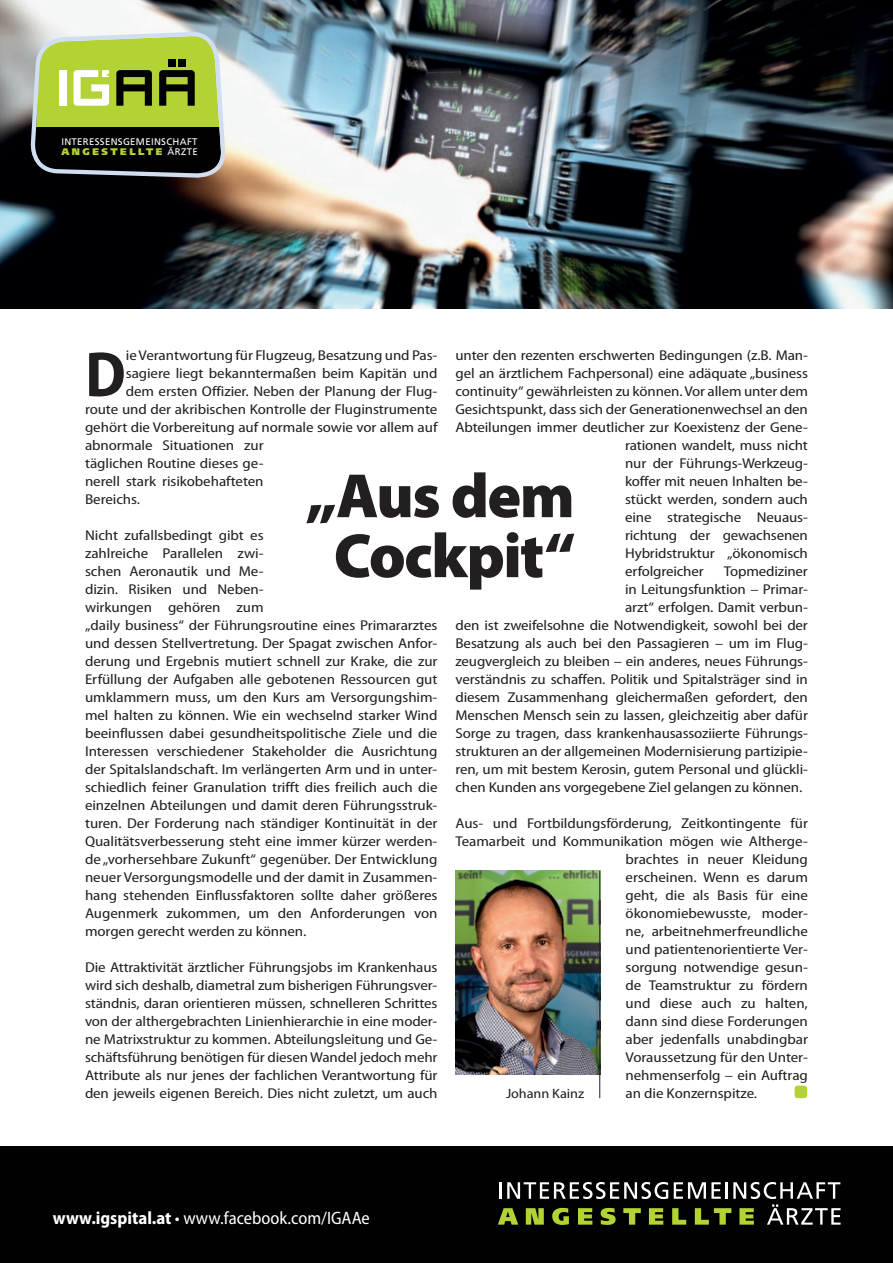
<style>
.page{position:relative;width:893px;height:1263px;background:#fff}
.page>*{position:absolute;margin:0;border:0;box-sizing:border-box;transform-origin:0 0}
.t1{font:700 semi-condensed 64.2px "Myriad Pro";color:#231f20}
.t2{font:900 63px/60px "Myriad Pro";letter-spacing:-.025em;color:#231f20;text-align:center}
.t3{font:semi-condensed 18px "Myriad Pro";color:#fff}
.t4{font:semi-condensed 14.25px/18px "Myriad Pro";letter-spacing:-.005em;color:#231f20;scale:1.15 1}
.t5{font:semi-condensed 13.5px "Myriad Pro";letter-spacing:-.005em;color:#231f20;scale:1.15 1}
.t6{font:9.6px/10.2px "Frutiger LT Std";letter-spacing:.035em;color:#fff;text-align:right}
.t7{font:900 9.6px "Frutiger LT Std";letter-spacing:.26em;color:#b3d234}
.s1{font-weight:700}
</style>
<div class="page">
<div style="left:0;top:1146px;width:893px;height:117px;background:#000100"></div>
<svg style="left:498px;top:1182px;width:342px;height:43px"></svg>
<img style="left:0;top:0;width:893px;height:308px">
<img style="left:455px;top:871px;width:144px;height:204px">
<hr style="left:599px;top:871px;width:1px;height:227px;background:#231f20">
<svg style="left:29px;top:32px;width:198px;height:253px;background:#4b542e"></svg>
<div style="left:795px;top:1085px;width:12px;height:13px;background:#b3d234;border-radius:3px"></div>
<p class="t6" style="left:61px;top:136px;width:138px">INTERESSENSGEMEINSCHAFT<br>ÄRZTE</p>
<p class="t7" style="left:61px;top:146px;width:102px">ANGESTELLTE</p>
<h1 class="t1" style="left:85px;top:339px;width:42px">D</h1>
<p class="t4" style="left:126px;top:347px;width:272px">ie Verantwortung für Flugzeug, Besatzung und Pas-</p>
<p class="t4" style="left:455px;top:347px;width:308px">unter den rezenten erschwerten Bedingungen (z.B. Man-</p>
<p class="t4" style="left:455px;top:365px;width:308px">gel an ärztlichem Fachpersonal) eine adäquate „business</p>
<p class="t4" style="left:455px;top:383px;width:308px">continuity“ gewährleisten zu können. Vor allem unter dem</p>
<p class="t4" style="left:455px;top:401px;width:308px">Gesichtspunkt, dass sich der Generationenwechsel an den</p>
<p class="t4" style="left:455px;top:419px;width:308px">Abteilungen immer deutlicher zur Koexistenz der Gene-</p>
<p class="t4" style="left:625px;top:437px;width:160px">rationen wandelt, muss nicht</p>
<p class="t4" style="left:625px;top:455px;width:160px">nur der Führungs-Werkzeug-</p>
<p class="t4" style="left:625px;top:473px;width:160px">koffer mit neuen Inhalten be-</p>
<p class="t4" style="left:625px;top:491px;width:160px">stückt werden, sondern auch</p>
<p class="t4" style="left:625px;top:509px;width:160px">eine strategische Neuaus-</p>
<p class="t4" style="left:625px;top:527px;width:160px">richtung der gewachsenen</p>
<p class="t4" style="left:625px;top:545px;width:160px">Hybridstruktur „ökonomisch</p>
<p class="t4" style="left:625px;top:563px;width:70px">erfolgreicher</p>
<p class="t4" style="left:724px;top:563px;width:75px">Topmediziner</p>
<p class="t4" style="left:625px;top:581px;width:160px">in Leitungsfunktion – Primar-</p>
<p class="t4" style="left:625px;top:599px;width:160px">arzt“ erfolgen. Damit verbun-</p>
<p class="t4" style="left:455px;top:617px;width:308px">den ist zweifelsohne die Notwendigkeit, sowohl bei der</p>
<p class="t4" style="left:455px;top:635px;width:308px">Besatzung als auch bei den Passagieren – um im Flug-</p>
<p class="t4" style="left:455px;top:653px;width:308px">zeugvergleich zu bleiben – ein anderes, neues Führungs-</p>
<p class="t4" style="left:455px;top:671px;width:308px">verständnis zu schaffen. Politik und Spitalsträger sind in</p>
<p class="t4" style="left:455px;top:689px;width:308px">diesem Zusammenhang gleichermaßen gefordert, den</p>
<p class="t4" style="left:455px;top:707px;width:308px">Menschen Mensch sein zu lassen, gleichzeitig aber dafür</p>
<p class="t4" style="left:455px;top:725px;width:308px">Sorge zu tragen, dass krankenhausassoziierte Führungs-</p>
<p class="t4" style="left:455px;top:743px;width:308px">strukturen an der allgemeinen Modernisierung partizipie-</p>
<p class="t4" style="left:455px;top:761px;width:308px">ren, um mit bestem Kerosin, gutem Personal und glückli-</p>
<p class="t4" style="left:455px;top:779px;width:303px">chen Kunden ans vorgegebene Ziel gelangen zu können.</p>
<p class="t4" style="left:455px;top:815px;width:308px">Aus- und Fortbildungsförderung, Zeitkontingente für</p>
<p class="t4" style="left:455px;top:833px;width:308px">Teamarbeit und Kommunikation mögen wie Altherge-</p>
<p class="t4" style="left:626px;top:851px;width:160px">brachtes in neuer Kleidung</p>
<p class="t4" style="left:626px;top:869px;width:160px">erscheinen. Wenn es darum</p>
<p class="t4" style="left:626px;top:887px;width:160px">geht, die als Basis für eine</p>
<p class="t4" style="left:626px;top:905px;width:160px">ökonomiebewusste, moder-</p>
<p class="t4" style="left:626px;top:923px;width:160px">ne, arbeitnehmerfreundliche</p>
<p class="t4" style="left:626px;top:941px;width:160px">und patientenorientierte Ver-</p>
<p class="t4" style="left:626px;top:959px;width:160px">sorgung notwendige gesun-</p>
<p class="t4" style="left:626px;top:977px;width:160px">de Teamstruktur zu fördern</p>
<p class="t4" style="left:626px;top:995px;width:160px">und diese auch zu halten,</p>
<p class="t4" style="left:626px;top:1013px;width:160px">dann sind diese Forderungen</p>
<p class="t4" style="left:626px;top:1031px;width:160px">aber jedenfalls unabdingbar</p>
<p class="t4" style="left:626px;top:1049px;width:160px">Voraussetzung für den Unter-</p>
<p class="t4" style="left:626px;top:1067px;width:160px">nehmenserfolg – ein Auftrag</p>
<p class="t4" style="left:626px;top:1085px;width:116px">an die Konzernspitze.</p>
<p class="t4" style="left:126px;top:365px;width:273px">sagiere liegt bekanntermaßen beim Kapitän und</p>
<p class="t4" style="left:126px;top:383px;width:272px">dem ersten Offizier. Neben der Planung der Flug-</p>
<p class="t4" style="left:85px;top:401px;width:308px">route und der akribischen Kontrolle der Fluginstrumente</p>
<p class="t4" style="left:85px;top:419px;width:308px">gehört die Vorbereitung auf normale sowie vor allem auf</p>
<p class="t4" style="left:85px;top:437px;width:157px">abnormale Situationen zur</p>
<p class="t4" style="left:85px;top:455px;width:157px">täglichen Routine dieses ge-</p>
<p class="t4" style="left:85px;top:473px;width:157px">nerell stark risikobehafteten</p>
<p class="t4" style="left:85px;top:491px;width:49px">Bereichs.</p>
<p class="t4" style="left:85px;top:527px;width:308px">Nicht zufallsbedingt gibt es<br>zahlreiche Parallelen zwi-<br>schen Aeronautik und Me-<br>dizin. Risiken und Neben-<br>wirkungen gehören zum<br>„daily business“ der Führungsroutine eines Primararztes und dessen Stellvertretung. Der Spagat zwischen Anfor&shy;derung und Ergebnis mutiert schnell zur Krake, die zur Erfüllung der Aufgaben alle gebotenen Ressourcen gut umklammern muss, um den Kurs am Versorgungshim&shy;mel halten zu können. Wie ein wechselnd starker Wind beeinflussen dabei gesundheitspolitische Ziele und die Interessen verschiedener Stakeholder die Ausrichtung der Spitalslandschaft. Im verlängerten Arm und in unter&shy;schiedlich feiner Granulation trifft dies freilich auch die einzelnen Abteilungen und damit deren Führungsstruk&shy;turen. Der Forderung nach ständiger Kontinuität in der Qualitätsverbesserung steht eine immer kürzer werden&shy;de „vorhersehbare Zukunft“ gegenüber. Der Entwicklung neuer Versorgungsmodelle und der damit in Zusammen&shy;hang stehenden Einflussfaktoren sollte daher größeres Augenmerk zukommen, um den Anforderungen von morgen gerecht werden zu können.</p>
<p class="t4" style="left:85px;top:959px;width:308px;text-align:justify">Die Attraktivität ärztlicher Führungsjobs im Krankenhaus wird sich deshalb, diametral zum bisherigen Führungsver&shy;ständnis, daran orientieren müssen, schnelleren Schrittes von der althergebrachten Linienhierarchie in eine moder&shy;ne Matrixstruktur zu kommen. Abteilungsleitung und Ge&shy;schäftsführung benötigen für diesen Wandel jedoch mehr Attribute als nur jenes der fachlichen Verantwortung für den jeweils eigenen Bereich. Dies nicht zuletzt, um auch</p>
<h2 class="t2" style="left:306px;top:467px;width:272px">„Aus dem<br>Cockpit“</h2>
<p class="t5" style="left:506px;top:1086px;width:69px">Johann Kainz</p>
<p class="t3" style="left:53px;top:1208px;width:319px"><span class="s1">www.igspital.at</span> • www.facebook.com/IGAAe</p>
</div>
